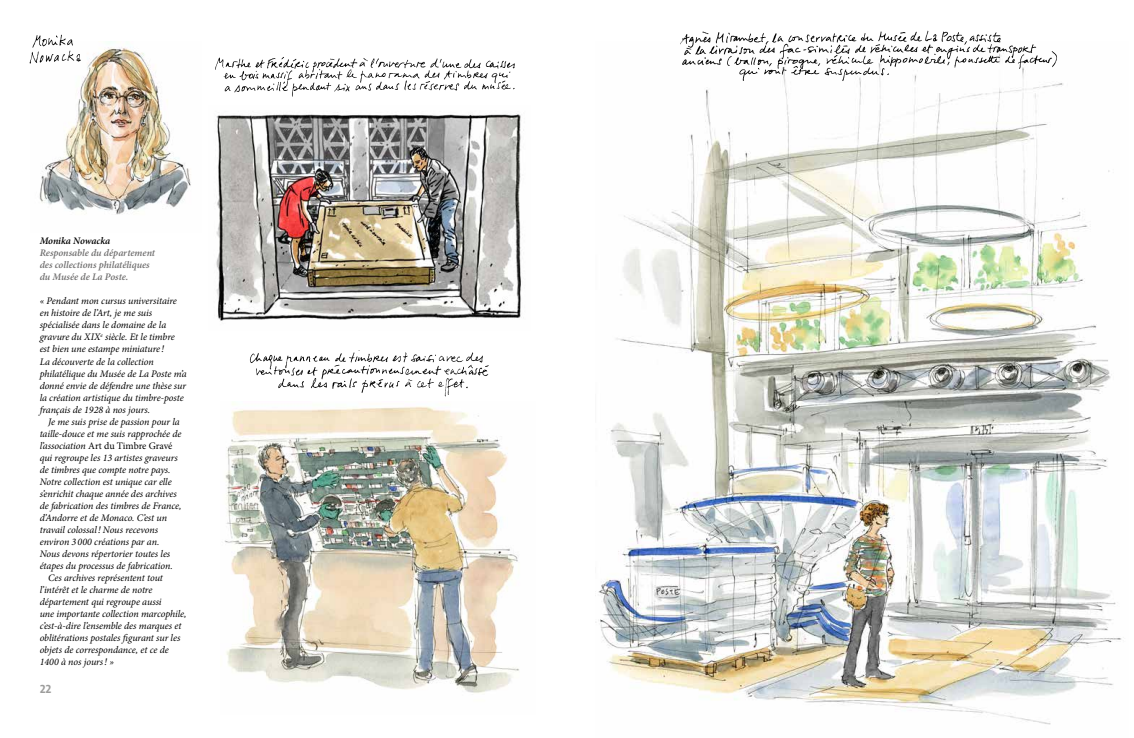
<style>
.page{position:relative;width:1134px;height:738px;background:#fff}
.page>*{position:absolute;margin:0;border:0;box-sizing:border-box;transform-origin:0 0}
.t1{font:12px "The Sans Bold Caps";color:#9d9d9c}
.t2{font:italic 10px/12px "Minion Pro";letter-spacing:-.01em;color:#000}
.t3{font:italic 600 10px/12px "Minion Pro";color:#706f6f}
.t4{font:10px "Minion Pro";letter-spacing:-.01em;color:#000}
.t5{font:italic 600 10px "Minion Pro";letter-spacing:-.005em;color:#000}
.s1{font-style:italic}
</style>
<div class="page">
<img style="left:225px;top:403px;width:294px;height:290px">
<img style="left:39px;top:47px;width:152px;height:168px">
<img style="left:216px;top:112px;width:305px;height:209px">
<img style="left:595px;top:83px;width:527px;height:642px">
<img style="left:29px;top:34px;width:53px;height:30px">
<img style="left:215px;top:57px;width:300px;height:40px">
<img style="left:680px;top:30px;width:377px;height:53px">
<img style="left:250px;top:350px;width:239px;height:47px">
<p class="t5" style="left:40px;top:234px;width:72px">Monika Nowacka</p>
<p class="t3" style="left:40px;top:247px;width:117px">Responsable du département des collections philatéliques du Musée de La Poste.</p>
<p class="t2" style="left:40px;top:295px;width:148px">« Pendant mon cursus universitaire en histoire de l’Art, je me suis spécialisée dans le domaine de la gravure du XIX<sup>e</sup> siècle. Et le timbre est bien une estampe miniature !<br>La découverte de la collection philatélique du Musée de La Poste m’a donné envie de défendre une thèse sur la création artistique du timbre-poste français de 1928 à nos jours.</p>
<p class="t2" style="left:48px;top:415px;width:133px">Je me suis prise de passion pour la</p>
<p class="t2" style="left:40px;top:427px;width:143px">taille-douce et me suis rapprochée de</p>
<p class="t4" style="left:40px;top:438px;width:134px"><span class="s1">l’association</span> Art du Timbre Gravé</p>
<p class="t2" style="left:40px;top:451px;width:139px">qui regroupe les 13 artistes graveurs</p>
<p class="t2" style="left:40px;top:463px;width:132px">de timbres que compte notre pays.</p>
<p class="t2" style="left:40px;top:475px;width:134px">Notre collection est unique car elle</p>
<p class="t2" style="left:40px;top:487px;width:139px">s’enrichit chaque année des archives</p>
<p class="t2" style="left:40px;top:499px;width:143px">de fabrication des timbres de France,</p>
<p class="t2" style="left:40px;top:511px;width:129px">d’Andorre et de Monaco. C’est un</p>
<p class="t2" style="left:40px;top:523px;width:120px">travail colossal! Nous recevons</p>
<p class="t2" style="left:40px;top:535px;width:121px">environ 3 000 créations par an.</p>
<p class="t2" style="left:40px;top:547px;width:132px">Nous devons répertorier toutes les</p>
<p class="t2" style="left:40px;top:559px;width:134px">étapes du processus de fabrication.</p>
<p class="t2" style="left:48px;top:571px;width:116px">Ces archives représentent tout</p>
<p class="t2" style="left:40px;top:583px;width:114px">l’intérêt et le charme de notre</p>
<p class="t2" style="left:40px;top:595px;width:123px">département qui regroupe aussi</p>
<p class="t2" style="left:40px;top:607px;width:148px">une importante collection marcophile,</p>
<p class="t2" style="left:40px;top:619px;width:143px">c’est-à-dire l’ensemble des marques et</p>
<p class="t2" style="left:40px;top:631px;width:142px">oblitérations postales figurant sur les</p>
<p class="t2" style="left:40px;top:643px;width:131px">objets de correspondance, et ce de</p>
<p class="t2" style="left:40px;top:655px;width:76px">1400 à nos jours! »</p>
<p class="t1" style="left:40px;top:678px;width:13px">22</p>
</div>
